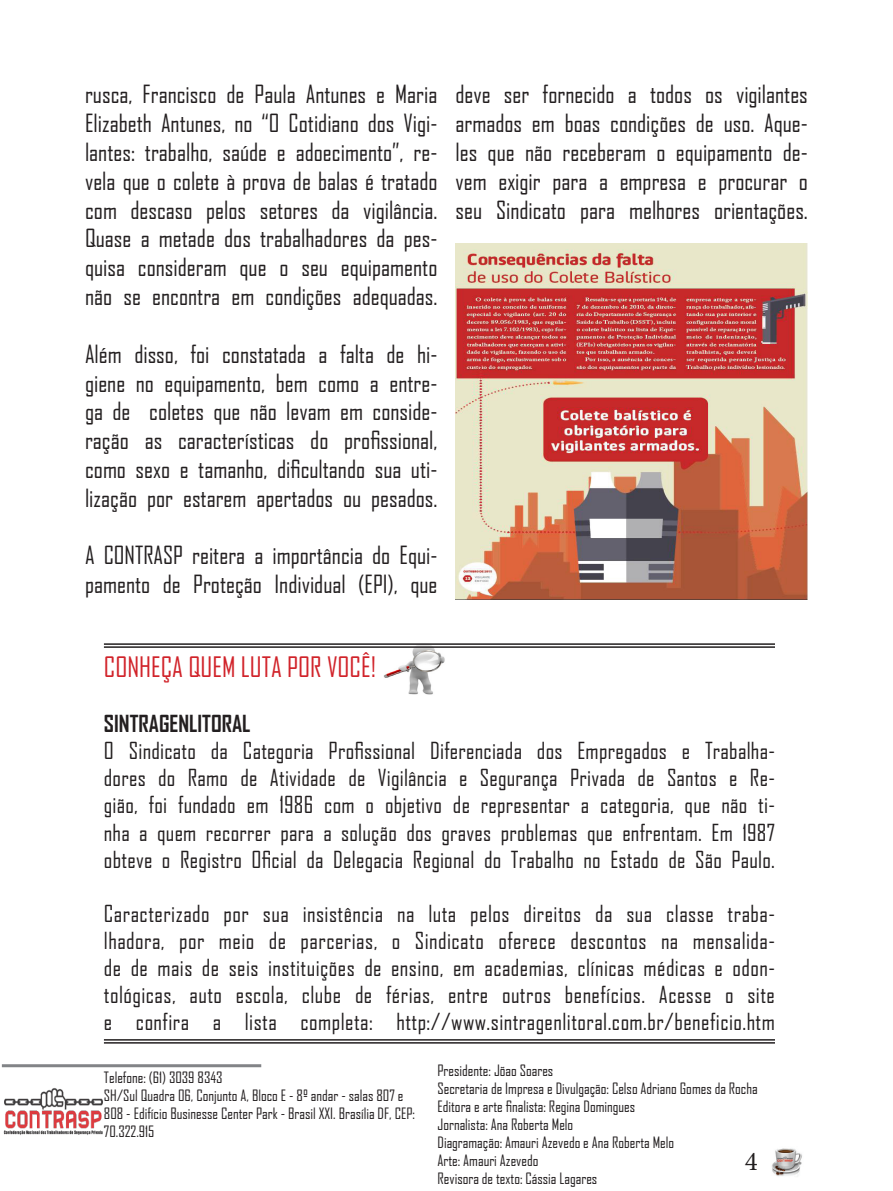
<style>
.page{position:relative;width:893px;height:1191px;background:#fff}
.page>*{position:absolute;margin:0;border:0;box-sizing:border-box;transform-origin:0 0}
.t1{font:27px "Agency FB";color:#d1232a}
.t2{font:27px "Minion Pro";color:#231f20}
.t3{font:24px/28.8px "Agency FB";color:#231f20;text-align:justify}
.t4{font:22.5px/27px "Agency FB";letter-spacing:.015em;color:#231f20;text-align:justify}
.t5{font:700 22.5px "Agency FB";color:#231f20}
.t6{font:15px/18px "Agency FB";color:#231f20}
</style>
<div class="page">
<img style="left:3px;top:1088px;width:100px;height:47px">
<hr style="left:2px;top:1064px;width:259px;height:3px;background:#828487">
<img style="left:772px;top:1148px;width:30px;height:28px">
<img style="left:384px;top:645px;width:61px;height:50px">
<hr style="left:104px;top:643px;width:671px;height:2px;background:#231f20">
<hr style="left:104px;top:646px;width:671px;height:2px;background:#231f20">
<hr style="left:104px;top:1039px;width:671px;height:1px;background:#231f20">
<hr style="left:104px;top:1042px;width:671px;height:1px;background:#231f20">
<img style="left:455px;top:243px;width:353px;height:357px">
<p class="t3" style="left:85px;top:80px;width:354px">rusca, Francisco de Paula Antunes e Maria Elizabeth Antunes, no “O Cotidiano dos Vigi&shy;lantes: trabalho, saúde e adoecimento”, re&shy;vela que o colete à prova de balas é tratado com descaso pelos setores da vigilância.<br>Quase a metade dos trabalhadores da pes&shy;quisa consideram que o seu equipamento não se encontra em condições adequadas.</p>
<p class="t3" style="left:85px;top:339px;width:354px">Além disso, foi constatada a falta de hi&shy;giene no equipamento, bem como a entre&shy;ga de coletes que não levam em conside&shy;ração as características do profissional, como sexo e tamanho, dificultando sua uti&shy;lização por estarem apertados ou pesados.</p>
<p class="t3" style="left:85px;top:540px;width:354px">A CONTRASP reitera a importância do Equi&shy;pamento de Proteção Individual (EPI), que</p>
<p class="t3" style="left:455px;top:80px;width:354px">deve ser fornecido a todos os vigilantes armados em boas condições de uso. Aque&shy;les que não receberam o equipamento de&shy;vem exigir para a empresa e procurar o seu Sindicato para melhores orientações.</p>
<p class="t1" style="left:104px;top:650px;width:274px">CONHEÇA QUEM LUTA POR VOCÊ!</p>
<p class="t5" style="left:104px;top:710px;width:148px">SINTRAGENLITORAL</p>
<p class="t4" style="left:104px;top:737px;width:673px">O Sindicato da Categoria Profissional Diferenciada dos Empregados e Trabalha&shy;dores do Ramo de Atividade de Vigilância e Segurança Privada de Santos e Re&shy;gião, foi fundado em 1986 com o objetivo de representar a categoria, que não ti&shy;nha a quem recorrer para a solução dos graves problemas que enfrentam. Em 1987 obteve o Registro Oficial da Delegacia Regional do Trabalho no Estado de São Paulo.</p>
<p class="t4" style="left:104px;top:899px;width:672px">Caracterizado por sua insistência na luta pelos direitos da sua classe traba&shy;lhadora, por meio de parcerias, o Sindicato oferece descontos na mensalida&shy;de de mais de seis instituições de ensino, em academias, clínicas médicas e odon&shy;tológicas, auto escola, clube de férias, entre outros benefícios. Acesse o site e confira a lista completa: http://www.sintragenlitoral.com.br/beneficio.htm</p>
<p class="t6" style="left:104px;top:1068px;width:120px">Telefone: (61) 3039 8343</p>
<p class="t6" style="left:104px;top:1086px;width:313px">SH/Sul Quadra 06, Conjunto A, Bloco E - 8º andar - salas 807 e<br>808 - Edifício Businesse Center Park - Brasil XXI. Brasília DF, CEP:<br>70.322.915</p>
<p class="t6" style="left:437px;top:1060px;width:117px">Presidente: Jõao Soares</p>
<p class="t6" style="left:437px;top:1078px;width:322px">Secretaria de Impresa e Divulgação: Celso Adriano Gomes da Rocha</p>
<p class="t6" style="left:437px;top:1096px;width:199px">Editora e arte finalista: Regina Domingues</p>
<p class="t6" style="left:437px;top:1114px;width:137px">Jornalista: Ana Roberta Melo</p>
<p class="t6" style="left:437px;top:1132px;width:238px">Diagramação: Amauri Azevedo e Ana Roberta Melo</p>
<p class="t6" style="left:437px;top:1150px;width:102px">Arte: Amauri Azevedo</p>
<p class="t6" style="left:437px;top:1168px;width:161px">Revisora de texto: Cássia Lagares</p>
<p class="t2" style="left:745px;top:1143px;width:14px">4</p>
</div>
